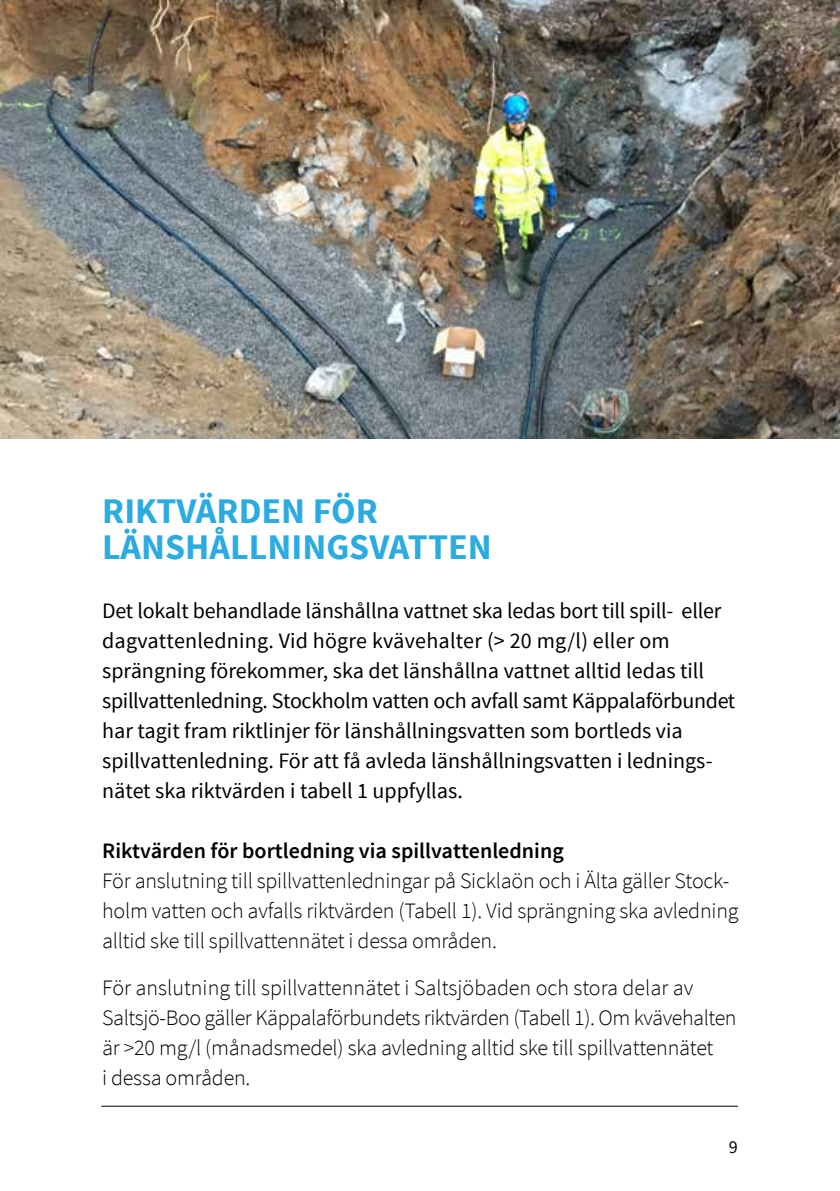
<style>
.page{position:relative;width:840px;height:1191px;background:#fff}
.page>*{position:absolute;margin:0;border:0;box-sizing:border-box;transform-origin:0 0}
.t1{font:700 36px/36px "Source Sans Pro";color:#2cabe1}
.t2{font:22px/30px "Source Sans Pro";color:#000}
.t3{font:300 22px/30px "Source Sans Pro";letter-spacing:-.01em;color:#000}
.t4{font:600 22px "Source Sans Pro";color:#000}
.t5{font:18px "Source Sans Pro";color:#000}
</style>
<div class="page">
<hr style="left:101px;top:1105px;width:636px;height:1px;background:#000">
<img style="left:0;top:0;width:839px;height:438px">
<h1 class="t1" style="left:102px;top:495px;width:391px">RIKTVÄRDEN FÖR<br>LÄNSHÅLLNINGSVATTEN</h1>
<p class="t2" style="left:102px;top:595px;width:634px">Det lokalt behandlade länshållna vattnet ska ledas bort till spill- eller dagvattenledning. Vid högre kvävehalter (&gt; 20 mg/l) eller om sprängning förekommer, ska det länshållna vattnet alltid ledas till spillvattenledning. Stockholm vatten och avfall samt Käppalaförbundet har tagit fram riktlinjer för länshållningsvatten som bortleds via spillvattenledning. För att få avleda länshållningsvatten i lednings&shy;nätet ska riktvärden i tabell 1 uppfyllas.</p>
<p class="t4" style="left:102px;top:836px;width:463px">Riktvärden för bortledning via spillvattenledning</p>
<p class="t3" style="left:102px;top:865px;width:637px">För anslutning till spillvattenledningar på Sicklaön och i Älta gäller Stock&shy;holm vatten och avfalls riktvärden (Tabell 1). Vid sprängning ska avledning alltid ske till spillvattennätet i dessa områden.</p>
<p class="t3" style="left:102px;top:972px;width:635px">För anslutning till spillvattennätet i Saltsjöbaden och stora delar av Saltsjö-Boo gäller Käppalaförbundets riktvärden (Tabell 1). Om kvävehalten är &gt;20 mg/l (månadsmedel) ska avledning alltid ske till spillvattennätet<br>i dessa områden.</p>
<p class="t5" style="left:728px;top:1136px;width:10px">9</p>
</div>
